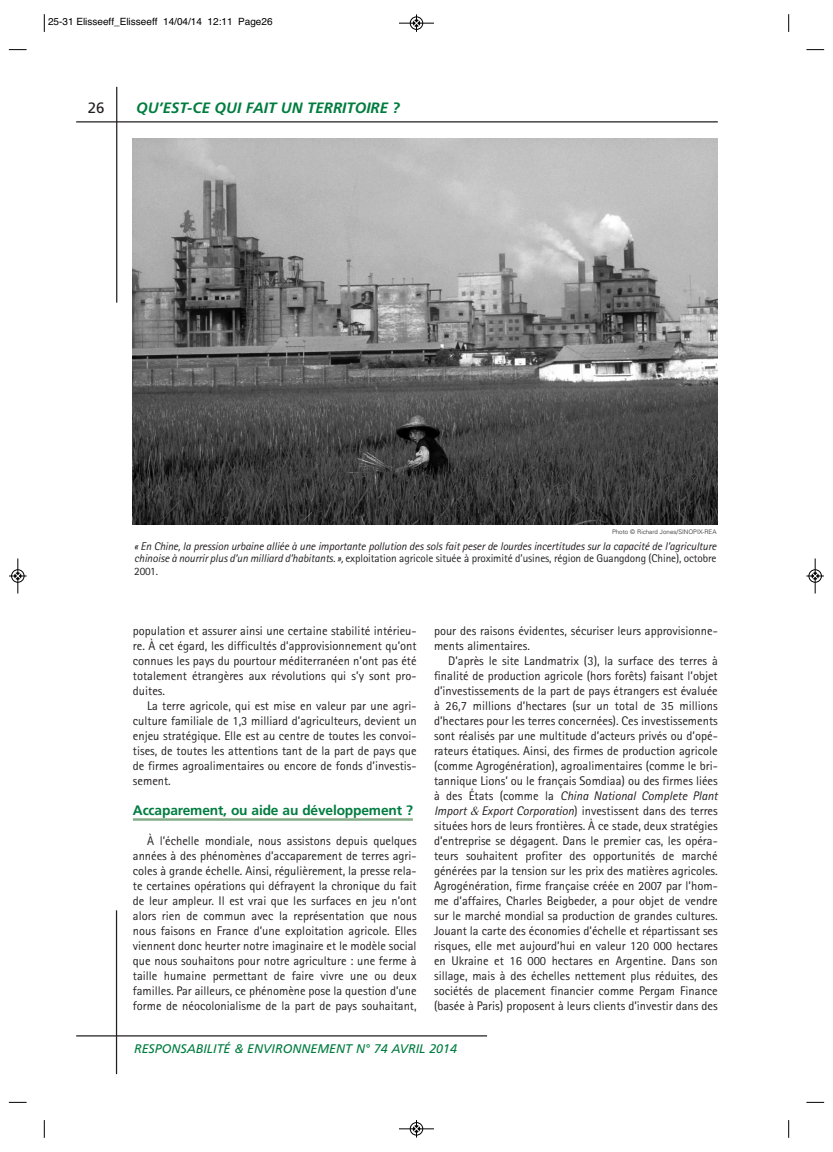
<style>
.page{position:relative;width:833px;height:1152px;background:#fff}
.page>*{position:absolute;margin:0;border:0;box-sizing:border-box;transform-origin:0 0}
.t1{font:italic 700 15px "Frutiger";color:#017c3f}
.t2{font:15px "Frutiger";color:#231f20}
.t3{font:700 13.75px "Frutiger";letter-spacing:-.01em;color:#017c3f}
.t4{font:12.5px/15px "Rotis Sans Serif";color:#231f20;text-align:justify}
.t5{font:italic 12.5px "Frutiger";color:#017c3f}
.t6{font:italic 11.25px/12.5px "Rotis Sans Serif";letter-spacing:-.01em;color:#231f20;text-align:justify}
.t7{font:10px "Helvetica";color:#000}
.t8{font:300 6.25px "Univers";color:#231f20}
.s1{font-style:normal}
.s2{font-style:italic}
.s3{font-family:"Optima";font-style:italic}
</style>
<div class="page">
<hr style="left:133px;top:818px;width:280px;height:2px;background:#86ad89">
<hr style="left:76px;top:121px;width:642px;height:1px;background:#231f20">
<hr style="left:116px;top:87px;width:1px;height:216px;background:#231f20">
<hr style="left:116px;top:910px;width:1px;height:164px;background:#231f20">
<hr style="left:76px;top:1035px;width:411px;height:1px;background:#231f20">
<img style="left:133px;top:138px;width:585px;height:386px">
<svg style="left:44px;top:14px;width:1px;height:18px"></svg>
<svg style="left:9px;top:49px;width:18px;height:1px"></svg>
<svg style="left:788px;top:14px;width:1px;height:18px"></svg>
<svg style="left:806px;top:49px;width:18px;height:1px"></svg>
<svg style="left:44px;top:1120px;width:1px;height:17px"></svg>
<svg style="left:9px;top:1102px;width:18px;height:1px"></svg>
<svg style="left:788px;top:1120px;width:1px;height:17px"></svg>
<svg style="left:806px;top:1102px;width:18px;height:1px"></svg>
<div style="left:410px;top:16px;width:13px;height:14px;border:1px solid #fff;border-radius:50%"></div>
<hr style="left:399px;top:23px;width:35px;height:1px;background:#000">
<div style="left:410px;top:17px;width:13px;height:13px;border:1px solid #000;border-radius:50%"></div>
<svg style="left:413px;top:14px;width:7px;height:18px"></svg>
<hr style="left:399px;top:1128px;width:35px;height:1px;background:#000">
<div style="left:410px;top:1122px;width:13px;height:13px;border:1px solid #000;border-radius:50%"></div>
<svg style="left:413px;top:1120px;width:7px;height:17px"></svg>
<hr style="left:18px;top:558px;width:1px;height:35px;background:#000">
<div style="left:11px;top:569px;width:13px;height:13px;border:1px solid #000;border-radius:50%"></div>
<svg style="left:9px;top:573px;width:18px;height:6px"></svg>
<div style="left:808px;top:569px;width:14px;height:13px;border:1px solid #fff;border-radius:50%"></div>
<hr style="left:815px;top:558px;width:1px;height:35px;background:#000">
<div style="left:808px;top:569px;width:13px;height:13px;border:1px solid #000;border-radius:50%"></div>
<svg style="left:806px;top:573px;width:18px;height:6px"></svg>
<p class="t7" style="left:48px;top:18px;width:226px">25-31 Elisseeff_Elisseeff 14/04/14 12:11 Page26</p>
<p class="t2" style="left:88px;top:102px;width:18px">26</p>
<p class="t1" style="left:136px;top:102px;width:265px">QU’EST-CE QUI FAIT UN TERRITOIRE ?</p>
<p class="t8" style="left:612px;top:529px;width:106px">Photo © Richard Jones/SINOPIX-REA</p>
<p class="t6" style="left:134px;top:541px;width:584px">« En Chine, la pression urbaine alliée à une importante pollution des sols fait peser de lourdes incertitudes sur la capacité de l’agriculture chinoise à nourrir plus d’un milliard d’habitants. », <span class="s1">exploitation agricole située à proximité d’usines, région de Guangdong (Chine), octobre 2001.</span></p>
<p class="t4" style="left:133px;top:624px;width:285px">population et assurer ainsi une certaine stabilité intérieu&shy;re. À cet égard, les difficultés d’approvisionnement qu’ont connues les pays du pourtour méditerranéen n’ont pas été totalement étrangères aux révolutions qui s’y sont pro&shy;duites.</p>
<p class="t4" style="left:133px;top:699px;width:285px;text-indent:14px">La terre agricole, qui est mise en valeur par une agri&shy;culture familiale de 1,3 milliard d’agriculteurs, devient un enjeu stratégique. Elle est au centre de toutes les convoi&shy;tises, de toutes les attentions tant de la part de pays que de firmes agroalimentaires ou encore de fonds d’investis&shy;sement.</p>
<p class="t3" style="left:133px;top:804px;width:281px">Accaparement, ou aide au développement ?</p>
<p class="t4" style="left:133px;top:834px;width:285px;text-indent:14px">À l’échelle mondiale, nous assistons depuis quelques années à des phénomènes d’accaparement de terres agri&shy;coles à grande échelle. Ainsi, régulièrement, la presse rela&shy;te certaines opérations qui défrayent la chronique du fait de leur ampleur. Il est vrai que les surfaces en jeu n’ont alors rien de commun avec la représentation que nous nous faisons en France d’une exploitation agricole. Elles viennent donc heurter notre imaginaire et le modèle social que nous souhaitons pour notre agriculture : une ferme à taille humaine permettant de faire vivre une ou deux familles. Par ailleurs, ce phénomène pose la question d’une forme de néocolonialisme de la part de pays souhaitant,</p>
<p class="t4" style="left:434px;top:624px;width:285px">pour des raisons évidentes, sécuriser leurs approvisionne&shy;ments alimentaires.</p>
<p class="t4" style="left:434px;top:654px;width:285px;text-indent:14px">D’après le site Landmatrix (3), la surface des terres à finalité de production agricole (hors forêts) faisant l’objet d’investissements de la part de pays étrangers est évaluée à 26,7 millions d’hectares (sur un total de 35 millions d’hectares pour les terres concernées). Ces investissements sont réalisés par une multitude d’acteurs privés ou d’opé&shy;rateurs étatiques. Ainsi, des firmes de production agricole (comme Agrogénération), agroalimentaires (comme le bri&shy;tannique Lions’ ou le français Somdiaa) ou des firmes liées à des États (comme la <span class="s2">China National Complete Plant Import</span> <span class="s3">&amp;</span><span class="s2">Export Corporation</span>) investissent dans des terres situées hors de leurs frontières. À ce stade, deux stratégies d’entreprise se dégagent. Dans le premier cas, les opéra&shy;teurs souhaitent profiter des opportunités de marché générées par la tension sur les prix des matières agricoles.<br>Agrogénération, firme française créée en 2007 par l’hom&shy;me d’affaires, Charles Beigbeder, a pour objet de vendre sur le marché mondial sa production de grandes cultures.<br>Jouant la carte des économies d’échelle et répartissant ses risques, elle met aujourd’hui en valeur 120 000 hectares en Ukraine et 16 000 hectares en Argentine. Dans son sillage, mais à des échelles nettement plus réduites, des sociétés de placement financier comme Pergam Finance (basée à Paris) proposent à leurs clients d’investir dans des</p>
<p class="t5" style="left:134px;top:1043px;width:325px">RESPONSABILITÉ &amp; ENVIRONNEMENT N° 74 AVRIL 2014</p>
</div>
